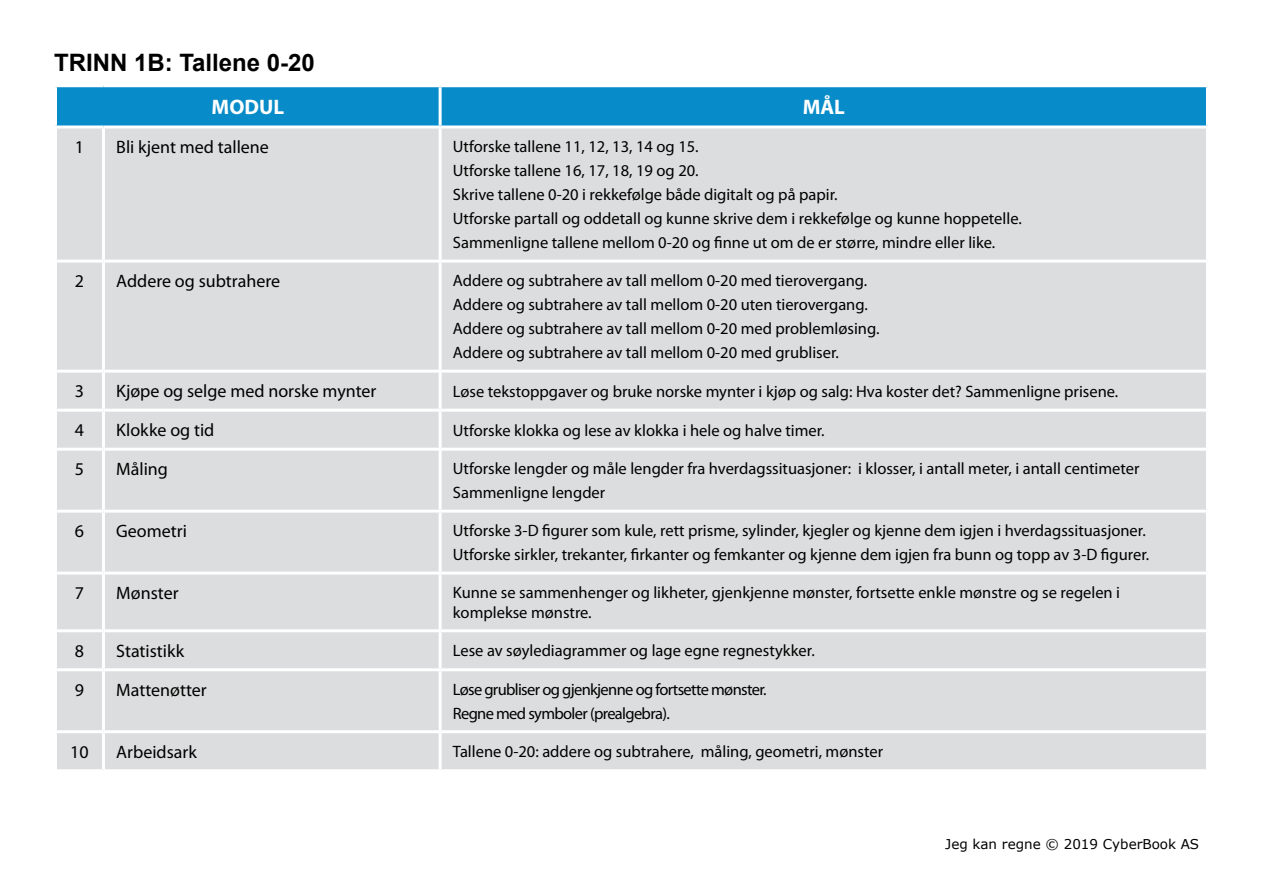
<style>
.page{position:relative;width:1263px;height:893px;background:#fff}
.page>*{position:absolute;margin:0;border:0;box-sizing:border-box;transform-origin:0 0}
.t1{font:700 24px "Arial";color:#000}
.t2{font:700 21px "Myriad Pro";color:#fff}
.t3{font:18px "Myriad Pro";color:#000}
.t4{font:16.5px/24px "Myriad Pro";color:#000}
.t5{font:16.5px/24px "Myriad Pro";letter-spacing:-.04em;color:#000}
.t6{font:13.5px "Verdana";color:#000}
</style>
<div class="page">
<div style="left:57px;top:87px;width:1149px;height:38px;background:#088cc9"></div>
<div style="left:57px;top:128px;width:1149px;height:641px;background:#dcddde"></div>
<hr style="left:439px;top:87px;width:3px;height:38px;background:#fff">
<hr style="left:54px;top:260px;width:49px;height:3px;background:#fff">
<hr style="left:103px;top:260px;width:337px;height:3px;background:#fff">
<hr style="left:440px;top:260px;width:769px;height:3px;background:#fff">
<hr style="left:54px;top:370px;width:49px;height:3px;background:#fff">
<hr style="left:103px;top:370px;width:337px;height:3px;background:#fff">
<hr style="left:440px;top:370px;width:769px;height:3px;background:#fff">
<hr style="left:54px;top:409px;width:49px;height:3px;background:#fff">
<hr style="left:103px;top:409px;width:337px;height:3px;background:#fff">
<hr style="left:440px;top:409px;width:769px;height:3px;background:#fff">
<hr style="left:54px;top:448px;width:49px;height:3px;background:#fff">
<hr style="left:103px;top:448px;width:337px;height:3px;background:#fff">
<hr style="left:440px;top:448px;width:769px;height:3px;background:#fff">
<hr style="left:54px;top:510px;width:49px;height:3px;background:#fff">
<hr style="left:103px;top:510px;width:337px;height:3px;background:#fff">
<hr style="left:440px;top:510px;width:769px;height:3px;background:#fff">
<hr style="left:54px;top:572px;width:49px;height:3px;background:#fff">
<hr style="left:103px;top:572px;width:337px;height:3px;background:#fff">
<hr style="left:54px;top:629px;width:49px;height:3px;background:#fff">
<hr style="left:440px;top:629px;width:769px;height:3px;background:#fff">
<hr style="left:54px;top:668px;width:49px;height:3px;background:#fff">
<hr style="left:440px;top:668px;width:769px;height:3px;background:#fff">
<hr style="left:54px;top:730px;width:49px;height:3px;background:#fff">
<hr style="left:440px;top:730px;width:769px;height:3px;background:#fff">
<hr style="left:440px;top:572px;width:769px;height:3px;background:#fff">
<hr style="left:439px;top:128px;width:3px;height:132px;background:#fff">
<hr style="left:439px;top:263px;width:3px;height:107px;background:#fff">
<hr style="left:439px;top:373px;width:3px;height:36px;background:#fff">
<hr style="left:439px;top:412px;width:3px;height:36px;background:#fff">
<hr style="left:439px;top:451px;width:3px;height:59px;background:#fff">
<hr style="left:439px;top:513px;width:3px;height:59px;background:#fff">
<hr style="left:439px;top:575px;width:3px;height:54px;background:#fff">
<hr style="left:439px;top:632px;width:3px;height:36px;background:#fff">
<hr style="left:439px;top:671px;width:3px;height:59px;background:#fff">
<hr style="left:439px;top:733px;width:3px;height:36px;background:#fff">
<hr style="left:102px;top:128px;width:3px;height:132px;background:#fff">
<hr style="left:102px;top:263px;width:3px;height:107px;background:#fff">
<hr style="left:102px;top:373px;width:3px;height:36px;background:#fff">
<hr style="left:102px;top:412px;width:3px;height:36px;background:#fff">
<hr style="left:102px;top:451px;width:3px;height:59px;background:#fff">
<hr style="left:102px;top:513px;width:3px;height:59px;background:#fff">
<hr style="left:102px;top:575px;width:3px;height:54px;background:#fff">
<hr style="left:103px;top:629px;width:337px;height:3px;background:#fff">
<hr style="left:102px;top:632px;width:3px;height:36px;background:#fff">
<hr style="left:103px;top:668px;width:337px;height:3px;background:#fff">
<hr style="left:102px;top:671px;width:3px;height:59px;background:#fff">
<hr style="left:103px;top:730px;width:337px;height:3px;background:#fff">
<hr style="left:102px;top:733px;width:3px;height:36px;background:#fff">
<h1 class="t1" style="left:54px;top:47px;width:262px">TRINN 1B: Tallene 0-20</h1>
<p class="t2" style="left:212px;top:93px;width:74px">MODUL</p>
<p class="t2" style="left:803px;top:93px;width:44px">MÅL</p>
<p class="t3" style="left:75px;top:136px;width:11px">1</p>
<p class="t3" style="left:116px;top:136px;width:154px">Bli kjent med tallene</p>
<p class="t4" style="left:453px;top:134px;width:570px">Utforske tallene 11, 12, 13, 14 og 15.<br>Utforske tallene 16, 17, 18, 19 og 20.<br>Skrive tallene 0-20 i rekkefølge både digitalt og på papir.<br>Utforske partall og oddetall og kunne skrive dem i rekkefølge og kunne hoppetelle.<br>Sammenligne tallene mellom 0-20 og finne ut om de er større, mindre eller like.</p>
<p class="t3" style="left:75px;top:270px;width:11px">2</p>
<p class="t3" style="left:116px;top:270px;width:165px">Addere og subtrahere</p>
<p class="t4" style="left:453px;top:268px;width:428px">Addere og subtrahere av tall mellom 0-20 med tierovergang.<br>Addere og subtrahere av tall mellom 0-20 uten tierovergang.<br>Addere og subtrahere av tall mellom 0-20 med problemløsing.<br>Addere og subtrahere av tall mellom 0-20 med grubliser.</p>
<p class="t3" style="left:75px;top:380px;width:11px">3</p>
<p class="t3" style="left:116px;top:380px;width:262px">Kjøpe og selge med norske mynter</p>
<p class="t4" style="left:453px;top:379px;width:667px">Løse tekstoppgaver og bruke norske mynter i kjøp og salg: Hva koster det? Sammenligne prisene.</p>
<p class="t3" style="left:75px;top:419px;width:11px">4</p>
<p class="t3" style="left:116px;top:419px;width:100px">Klokke og tid</p>
<p class="t4" style="left:453px;top:418px;width:373px">Utforske klokka og lese av klokka i hele og halve timer.</p>
<p class="t3" style="left:75px;top:458px;width:11px">5</p>
<p class="t3" style="left:116px;top:458px;width:53px">Måling</p>
<p class="t4" style="left:453px;top:456px;width:688px">Utforske lengder og måle lengder fra hverdagssituasjoner: i klosser, i antall meter, i antall centimeter<br>Sammenligne lengder</p>
<p class="t3" style="left:75px;top:520px;width:11px">6</p>
<p class="t3" style="left:116px;top:520px;width:72px">Geometri</p>
<p class="t4" style="left:453px;top:518px;width:698px">Utforske 3-D figurer som kule, rett prisme, sylinder, kjegler og kjenne dem igjen i hverdagssituasjoner.<br>Utforske sirkler, trekanter, firkanter og femkanter og kjenne dem igjen fra bunn og topp av 3-D figurer.</p>
<p class="t3" style="left:75px;top:582px;width:11px">7</p>
<p class="t3" style="left:116px;top:582px;width:64px">Mønster</p>
<p class="t4" style="left:453px;top:582px;width:669px;line-height:19.8px">Kunne se sammenhenger og likheter, gjenkjenne mønster, fortsette enkle mønstre og se regelen i komplekse mønstre.</p>
<p class="t3" style="left:75px;top:640px;width:11px">8</p>
<p class="t3" style="left:116px;top:640px;width:70px">Statistikk</p>
<p class="t4" style="left:453px;top:639px;width:363px">Lese av søylediagrammer og lage egne regnestykker.</p>
<p class="t3" style="left:75px;top:679px;width:11px">9</p>
<p class="t3" style="left:116px;top:679px;width:92px">Mattenøtter</p>
<p class="t5" style="left:453px;top:677px;width:315px">Løse grubliser og gjenkjenne og fortsette mønster.<br>Regne med symboler (prealgebra).</p>
<p class="t3" style="left:70px;top:741px;width:20px">10</p>
<p class="t3" style="left:116px;top:741px;width:82px">Arbeidsark</p>
<p class="t4" style="left:453px;top:740px;width:432px">Tallene 0-20: addere og subtrahere, måling, geometri, mønster</p>
<p class="t6" style="left:945px;top:835px;width:255px">Jeg kan regne © 2019 CyberBook AS</p>
</div>
